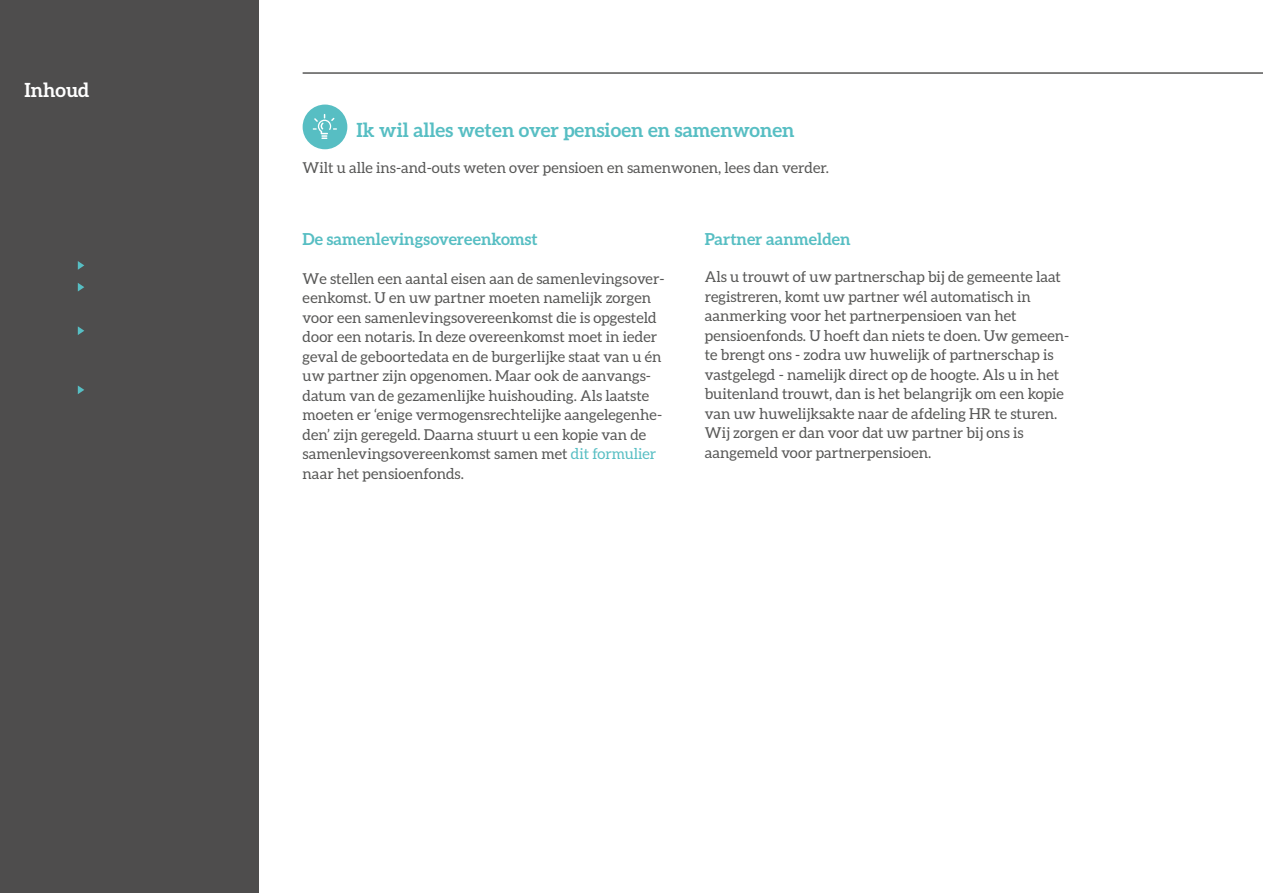
<style>
.page{position:relative;width:1263px;height:893px;background:#fff}
.page>*{position:absolute;margin:0;border:0;box-sizing:border-box;transform-origin:0 0}
.t1{font:700 19.5px "Aleo";color:#57bec3}
.t2{font:700 19.5px "Aleo";color:#fff}
.t3{font:700 16.5px "Aleo";color:#57bec3}
.t4{font:15px/19.5px "Aleo";color:#575756}
.s1{color:#57bec3}
</style>
<div class="page">
<div style="left:0;top:0;width:259px;height:893px;background:#4e4d4d"></div>
<hr style="left:303px;top:72px;width:960px;height:2px;background:#575756">
<div style="left:303px;top:105px;width:44px;height:44px;background:#57bec3;border-radius:50%"></div>
<svg style="left:313px;top:114px;width:24px;height:25px"></svg>
<svg style="left:78px;top:283px;width:6px;height:9px"></svg>
<svg style="left:78px;top:261px;width:6px;height:9px"></svg>
<svg style="left:78px;top:326px;width:6px;height:9px"></svg>
<svg style="left:78px;top:385px;width:6px;height:9px"></svg>
<h1 class="t2" style="left:24px;top:78px;width:67px">Inhoud</h1>
<h1 class="t1" style="left:357px;top:119px;width:439px">Ik wil alles weten over pensioen en samenwonen</h1>
<p class="t4" style="left:303px;top:158px;width:528px">Wilt u alle ins-and-outs weten over pensioen en samenwonen, lees dan verder.</p>
<p class="t3" style="left:303px;top:229px;width:237px">De samenlevingsovereenkomst</p>
<p class="t4" style="left:303px;top:269px;width:363px">We stellen een aantal eisen aan de samenlevingsover&shy;eenkomst. U en uw partner moeten namelijk zorgen voor een samenlevingsovereenkomst die is opgesteld door een notaris. In deze overeenkomst moet in ieder geval de geboortedata en de burgerlijke staat van u én uw partner zijn opgenomen. Maar ook de aanvangs&shy;datum van de gezamenlijke huishouding. Als laatste moeten er ‘enige vermogensrechtelijke aangelegenhe&shy;den’ zijn geregeld. Daarna stuurt u een kopie van de samenlevingsovereenkomst samen met <span class="s1">dit formulier </span>naar het pensioenfonds.</p>
<p class="t3" style="left:705px;top:229px;width:147px">Partner aanmelden</p>
<p class="t4" style="left:705px;top:267px;width:366px">Als u trouwt of uw partnerschap bij de gemeente laat registreren, komt uw partner wél automatisch in aanmerking voor het partnerpensioen van het pensioenfonds. U hoeft dan niets te doen. Uw gemeen&shy;te brengt ons - zodra uw huwelijk of partnerschap is vastgelegd - namelijk direct op de hoogte. Als u in het buitenland trouwt, dan is het belangrijk om een kopie van uw huwelijksakte naar de afdeling HR te sturen.<br>Wij zorgen er dan voor dat uw partner bij ons is aangemeld voor partnerpensioen.</p>
</div>
